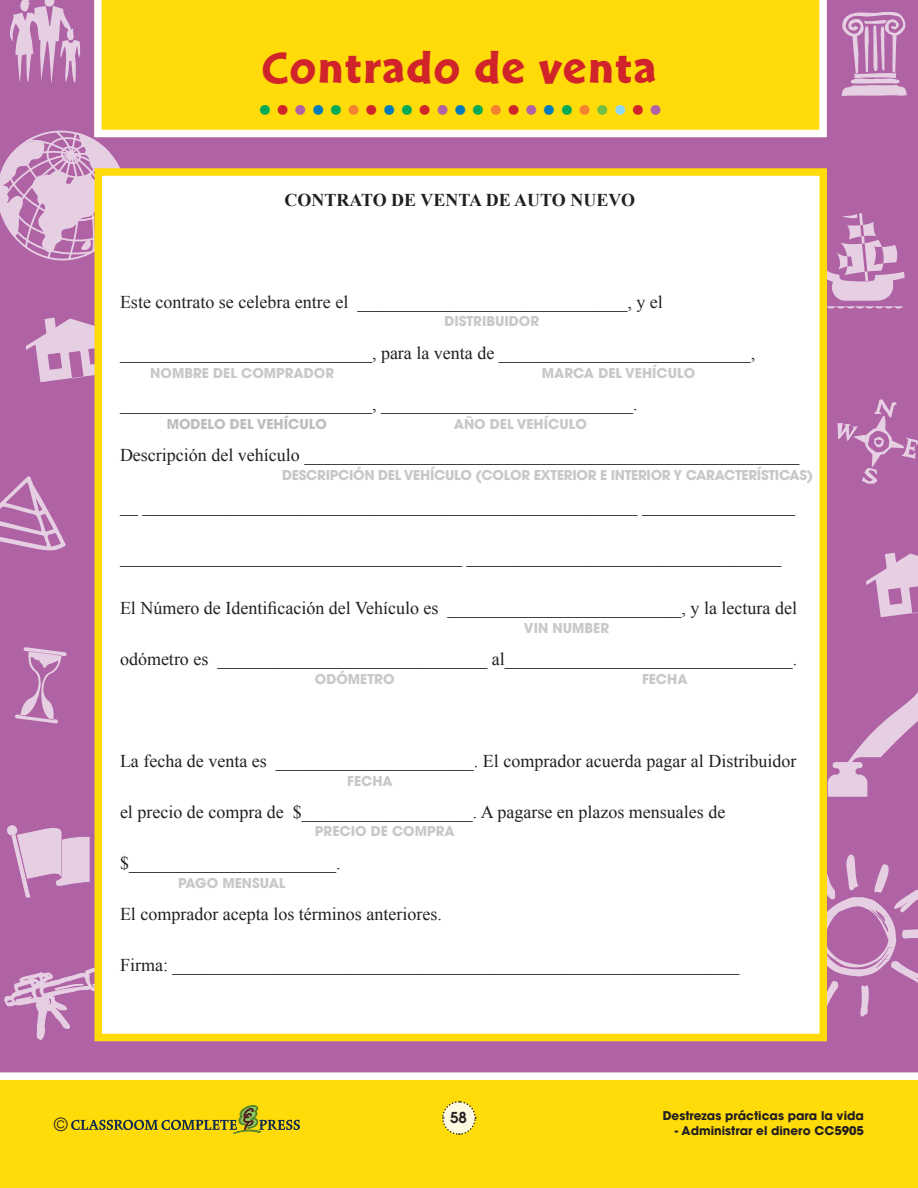
<style>
.page{position:relative;width:918px;height:1188px;background:#fff}
.page>*{position:absolute;margin:0;border:0;box-sizing:border-box;transform-origin:0 0}
.TG_Main_Header{font:46.5px "Cal Sans Heavy KA";letter-spacing:.035em;color:#d1232a}
.t1{font:700 42px "Futura";color:#00aa56}
.TG_Regular_Paragraph{font:18px "Times New Roman";color:#231f20}
.TG_Regular_Paragraph-2{font:700 18px "Times New Roman";color:#231f20}
.t2{font:18px "Avant Garde";color:#231f20}
.t3{font:600 15px "Avant Garde";color:#231f20}
.TG_Regular_Paragraph-3{font:700 13.5px "Avant Garde";color:#c7c8ca}
.TG_Regular_Paragraph-4{font:700 13.5px "Avant Garde";letter-spacing:-.02em;color:#c7c8ca}
.TG_Regular_Paragraph-5{font:700 13.5px "Avant Garde";color:#bcbdc0}
.t4{font:700 12px "Avant Garde";color:#231f20}
.s1{color:#d1232a}
.s2{color:#af63a5}
.s3{color:#007bba}
.s4{color:#f48032}
.s5{color:#71bf44}
.s6{color:#8dd7f7}
</style>
<div class="page">
<div style="left:0;top:1080px;width:918px;height:108px;background:#ffdb0a"></div>
<svg style="left:442px;top:1101px;width:35px;height:34px"></svg>
<svg style="left:71px;top:1105px;width:229px;height:28px"></svg>
<div style="left:0;top:0;width:918px;height:1073px;background:#af63a5"></div>
<svg style="left:0;top:476px;width:66px;height:76px;background:#bd7eb4"></svg>
<svg style="left:26px;top:318px;width:68px;height:64px;background:#cfa3c9"></svg>
<svg style="left:841px;top:10px;width:66px;height:86px;background:#c58ebe"></svg>
<svg style="left:8px;top:0;width:73px;height:83px;background:#c690bf"></svg>
<svg style="left:5px;top:825px;width:85px;height:73px;background:#cd9fc7"></svg>
<svg style="left:837px;top:399px;width:81px;height:85px;background:#b773ae"></svg>
<svg style="left:827px;top:213px;width:78px;height:96px;background:#c58ebe"></svg>
<svg style="left:15px;top:647px;width:52px;height:76px;background:#be80b5"></svg>
<svg style="left:4px;top:964px;width:90px;height:77px;background:#be81b6"></svg>
<svg style="left:0;top:129px;width:128px;height:133px;background:#cc9cc5"></svg>
<svg style="left:866px;top:553px;width:52px;height:64px;background:#cea0c8"></svg>
<svg style="left:828px;top:676px;width:90px;height:121px;background:#bc7eb4"></svg>
<svg style="left:827px;top:855px;width:91px;height:162px;background:#ba7ab2"></svg>
<svg style="left:94px;top:0;width:733px;height:137px;background:#fedd1b"></svg>
<div style="left:94px;top:168px;width:733px;height:873px;background:#fff;border:8px solid #ffdb0a"></div>
<p class="TG_Main_Header" style="left:262px;top:40px;width:396px">Contrado de venta</p>
<p class="t1" style="left:258px;top:70px;width:407px">.<span class="s1">.</span><span class="s2">.</span><span class="s3">.</span>.<span class="s4">.</span><span class="s1">.</span><span class="s3">.</span>.<span class="s1">.</span><span class="s2">.</span><span class="s3">.</span>.<span class="s4">.</span><span class="s1">.</span><span class="s2">.</span><span class="s3">.</span>.<span class="s4">.</span><span class="s5">.</span><span class="s6">.</span><span class="s1">.</span><span class="s2">.</span></p>
<p class="TG_Regular_Paragraph-2" style="left:284px;top:187px;width:352px">CONTRATO DE VENTA DE AUTO NUEVO</p>
<p class="TG_Regular_Paragraph" style="left:120px;top:290px;width:544px">Este contrato se celebra entre el ______________________________, y el</p>
<p class="TG_Regular_Paragraph" style="left:120px;top:341px;width:637px">____________________________, para la venta de ____________________________,</p>
<p class="TG_Regular_Paragraph-3" style="left:444px;top:312px;width:96px">DISTRIBUIDOR</p>
<p class="TG_Regular_Paragraph-3" style="left:542px;top:364px;width:155px">MARCA DEL VEHÍCULO</p>
<p class="TG_Regular_Paragraph-3" style="left:150px;top:364px;width:185px">NOMBRE DEL COMPRADOR</p>
<p class="TG_Regular_Paragraph-5" style="left:167px;top:415px;width:162px">MODELO DEL VEHÍCULO</p>
<p class="TG_Regular_Paragraph-3" style="left:454px;top:415px;width:135px">AÑO DEL VEHÍCULO</p>
<p class="TG_Regular_Paragraph" style="left:120px;top:392px;width:519px">____________________________, ____________________________.</p>
<p class="TG_Regular_Paragraph" style="left:120px;top:443px;width:681px">Descripción del vehículo _______________________________________________________</p>
<p class="TG_Regular_Paragraph-4" style="left:282px;top:466px;width:533px">DESCRIPCIÓN DEL VEHÍCULO (COLOR EXTERIOR E INTERIOR Y CARACTERÍSTICAS)</p>
<p class="TG_Regular_Paragraph" style="left:120px;top:494px;width:676px">__ _______________________________________________________ _________________</p>
<p class="TG_Regular_Paragraph" style="left:120px;top:545px;width:663px">______________________________________ ___________________________________</p>
<p class="TG_Regular_Paragraph" style="left:120px;top:596px;width:679px">El Número de Identificación del Vehículo es __________________________, y la lectura del</p>
<p class="TG_Regular_Paragraph" style="left:120px;top:647px;width:679px">odómetro es ______________________________ al________________________________.</p>
<p class="TG_Regular_Paragraph-3" style="left:524px;top:619px;width:87px">VIN NUMBER</p>
<p class="TG_Regular_Paragraph-3" style="left:315px;top:670px;width:81px">ODÓMETRO</p>
<p class="TG_Regular_Paragraph-3" style="left:642px;top:670px;width:47px">FECHA</p>
<p class="TG_Regular_Paragraph" style="left:120px;top:749px;width:678px">La fecha de venta es ______________________. El comprador acuerda pagar al Distribuidor</p>
<p class="TG_Regular_Paragraph" style="left:120px;top:800px;width:607px">el precio de compra de $___________________. A pagarse en plazos mensuales de</p>
<p class="TG_Regular_Paragraph" style="left:120px;top:851px;width:222px">$_______________________.</p>
<p class="TG_Regular_Paragraph" style="left:120px;top:902px;width:323px">El comprador acepta los términos anteriores.</p>
<p class="TG_Regular_Paragraph" style="left:120px;top:953px;width:621px">Firma: _______________________________________________________________</p>
<p class="TG_Regular_Paragraph-3" style="left:347px;top:772px;width:47px">FECHA</p>
<p class="TG_Regular_Paragraph-3" style="left:315px;top:822px;width:141px">PRECIO DE COMPRA</p>
<p class="TG_Regular_Paragraph-3" style="left:178px;top:874px;width:109px">PAGO MENSUAL</p>
<p class="t2" style="left:54px;top:1114px;width:15px">©</p>
<p class="t3" style="left:450px;top:1107px;width:18px">58</p>
<p class="t4" style="left:663px;top:1108px;width:203px">Destrezas prácticas para la vida</p>
<p class="t4" style="left:675px;top:1123px;width:191px">- Administrar el dinero CC5905</p>
</div>
